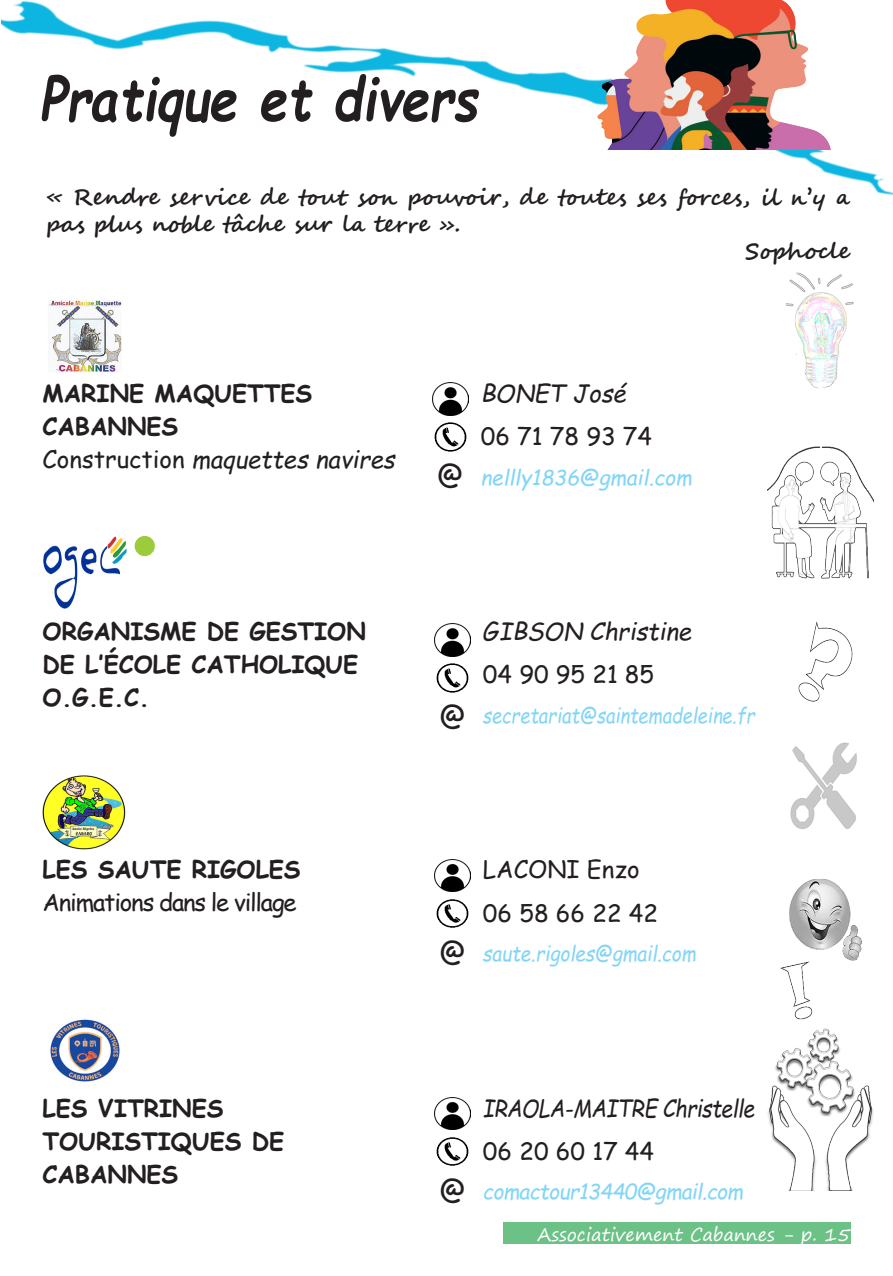
<style>
.page{position:relative;width:893px;height:1276px;background:#fff}
.page>*{position:absolute;margin:0;border:0;box-sizing:border-box;transform-origin:0 0}
.t1{font:italic 700 59.85px "Comic Sans MS";color:#231f20;scale:.84 1}
.t2{font:28.5px "Comic Sans MS";color:#231f20}
.t3{font:700 24px/33px "Comic Sans MS";color:#231f20}
.t4{font:italic 24px "Comic Sans MS";color:#231f20}
.t5{font:24px "Comic Sans MS";color:#231f20}
.t6{font:italic 24px "Comic Sans MS";letter-spacing:-.02em;color:#231f20;scale:.88 1}
.t7{font:24px "Comic Sans MS";letter-spacing:-.05em;color:#231f20}
.t8{font:700 22.5px/27px "Segoe Script";color:#231f20}
.t9{font:italic 21px "Comic Sans MS";color:#82d5f7;scale:.87 1}
.t10{font:italic 21px "Comic Sans MS";letter-spacing:-.025em;color:#82d5f7}
.t11{font:italic 21px "Comic Sans MS";color:#82d5f7;scale:.9 1}
.t12{font:italic 21px "Comic Sans MS";color:#82d5f7}
.t13{font:18px "Segoe Print";color:#fff}
.s1{font-style:normal}
</style>
<div class="page">
<div style="left:503px;top:1222px;width:347px;height:21px;background:#6cc286"></div>
<img style="left:1px;top:0;width:892px;height:195px">
<img style="left:587px;top:0;width:263px;height:150px">
<img style="left:43px;top:536px;width:84px;height:73px">
<img style="left:50px;top:1019px;width:70px;height:63px">
<img style="left:436px;top:663px;width:33px;height:30px">
<img style="left:435px;top:623px;width:35px;height:33px">
<img style="left:436px;top:1137px;width:33px;height:29px">
<img style="left:435px;top:1097px;width:35px;height:33px">
<img style="left:42px;top:775px;width:84px;height:75px">
<img style="left:436px;top:899px;width:33px;height:29px">
<img style="left:435px;top:859px;width:35px;height:32px">
<img style="left:434px;top:422px;width:33px;height:30px">
<img style="left:433px;top:383px;width:35px;height:32px">
<img style="left:48px;top:300px;width:74px;height:72px">
<img style="left:767px;top:272px;width:107px;height:919px">
<div style="left:135px;top:536px;width:20px;height:20px;background:#9ccb3b;border-radius:50%"></div>
<p class="t1" style="left:40px;top:55px;width:523px">Pratique et divers</p>
<p class="t8" style="left:46px;top:184px;width:806px">« Rendre service de tout son pouvoir, de toutes ses forces, il n’y a pas plus noble tâche sur la terre ».</p>
<p class="t8" style="left:745px;top:238px;width:106px">Sophocle</p>
<p class="t3" style="left:43px;top:376px;width:271px">MARINE MAQUETTES<br>CABANNES</p>
<p class="t4" style="left:43px;top:441px;width:354px"><span class="s1">Construction</span> maquettes navires</p>
<p class="t4" style="left:481px;top:375px;width:147px">BONET José</p>
<p class="t5" style="left:481px;top:419px;width:173px">06 71 78 93 74</p>
<p class="t2" style="left:437px;top:455px;width:28px">@</p>
<p class="t12" style="left:481px;top:462px;width:213px">nellly1836@gmail.com</p>
<p class="t3" style="left:43px;top:614px;width:325px">ORGANISME DE GESTION<br>DE L’ÉCOLE CATHOLIQUE<br>O.G.E.C.</p>
<p class="t4" style="left:483px;top:614px;width:210px">GIBSON Christine</p>
<p class="t5" style="left:483px;top:657px;width:173px">04 90 95 21 85</p>
<p class="t9" style="left:483px;top:700px;width:314px">secretariat@saintemadeleine.fr</p>
<p class="t2" style="left:439px;top:695px;width:28px">@</p>
<p class="t3" style="left:43px;top:852px;width:260px">LES SAUTE RIGOLES</p>
<p class="t7" style="left:43px;top:885px;width:256px">Animations dans le village</p>
<p class="t5" style="left:483px;top:852px;width:158px">LACONI Enzo</p>
<p class="t5" style="left:483px;top:895px;width:177px">06 58 66 22 42</p>
<p class="t2" style="left:439px;top:931px;width:28px">@</p>
<p class="t11" style="left:483px;top:938px;width:238px">saute.rigoles@gmail.com</p>
<p class="t3" style="left:43px;top:1090px;width:243px">LES VITRINES<br>TOURISTIQUES DE<br>CABANNES</p>
<p class="t6" style="left:483px;top:1090px;width:310px">IRAOLA-MAITRE Christelle</p>
<p class="t5" style="left:483px;top:1133px;width:173px">06 20 60 17 44</p>
<p class="t10" style="left:483px;top:1176px;width:262px">comactour13440@gmail.com</p>
<p class="t2" style="left:439px;top:1169px;width:28px">@</p>
<p class="t13" style="left:537px;top:1218px;width:315px">Associativement Cabannes - p. 15</p>
</div>
